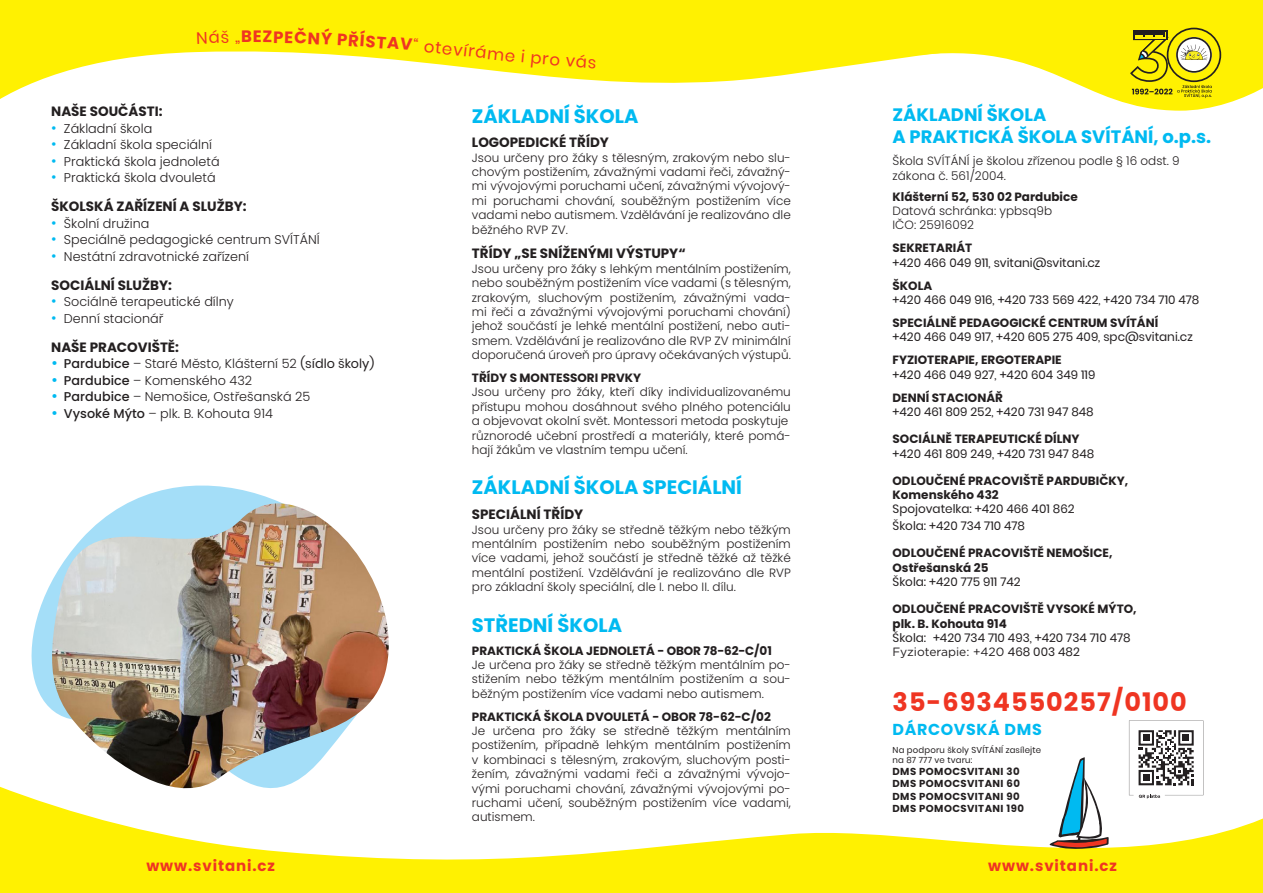
<style>
.page{position:relative;width:1263px;height:893px;background:#fff}
.page>*{position:absolute;margin:0;border:0;box-sizing:border-box;transform-origin:0 0}
.t1{font:700 25.5px "Poppins";letter-spacing:.04em;color:#ef3522}
.nadpis{font:700 19.5px "Poppins";color:#00baf1}
.nadpis-2{font:700 18px/21.6px "Poppins";color:#00baf1}
.t2{font:700 16.5px "Poppins";color:#ef3522}
.t3{font:16.5px "Poppins";color:#ef3522}
.t4{font:700 15.9px "Poppins";letter-spacing:.04em;color:#00baf1}
.nadpis_2{font:700 15px "Poppins";letter-spacing:.06em;color:#ef3522}
.nadpis_2-2{font:700 13.5px "Poppins";color:#231f20}
.t5{font:300 12.75px "Poppins";color:#231f20}
.odstavec{font:300 12px/14.4px "Poppins";color:#231f20;text-align:justify}
.nadpis_2-3{font:700 12px/14.4px "Poppins";color:#231f20}
.t6{font:12px "Poppins";color:#231f20}
.odstavec-2{font:700 12px "Poppins";color:#231f20}
.t7{font:12px "Gotham";color:#231f20}
.t8{font:700 10.2px/12.1px "Poppins";letter-spacing:.04em;color:#231f20;text-align:justify}
.t9{font:8.55px/10.2px "Poppins";letter-spacing:.02em;color:#231f20}
.s1{font-weight:400}
.s2{font-size:15px;color:#00baf1}
.s3{font-weight:500;font-size:15px;color:#00baf1}
.s4{font-weight:500}
.s5{font-family:"Poppins"}
</style>
<div class="page">
<svg style="left:0;top:720px;width:1263px;height:173px"></svg>
<svg style="left:0;top:0;width:884px;height:99px;fill:#fff101"></svg>
<svg style="left:1px;top:485px;width:393px;height:374px"></svg>
<img style="left:50px;top:503px;width:339px;height:287px">
<svg style="left:1049px;top:757px;width:60px;height:92px"></svg>
<div style="left:1129px;top:721px;width:74px;height:79px;background:#fff"></div>
<svg style="left:1129px;top:721px;width:74px;height:77px"></svg>
<div style="left:892px;top:718px;width:150px;height:95px;background:#fff"></div>
<svg style="left:884px;top:0;width:379px;height:111px"></svg>
<svg style="left:197px;top:30px;width:43px;height:14px"></svg>
<div style="left:263px;top:27px;width:112px;height:20px;background:#fff101"></div>
<svg style="left:464px;top:43px;width:61px;height:20px"></svg>
<svg style="left:531px;top:54px;width:29px;height:15px"></svg>
<svg style="left:566px;top:54px;width:30px;height:15px"></svg>
<h3 class="t2" style="left:241px;top:27px;width:22px">BE</h3>
<h3 class="t2" style="left:377px;top:32px;width:43px;rotate:5deg">TAV<span class="s1">“</span></h3>
<h3 class="t3" style="left:425px;top:36px;width:40px;rotate:6deg">otev</h3>
<p class="nadpis_2-2" style="left:51px;top:104px;width:113px">NAŠE SOUČÁSTI:</p>
<p class="t5" style="left:51px;top:121px;width:103px"><span class="s2">•</span> Základní škola</p>
<p class="t5" style="left:51px;top:137px;width:162px"><span class="s2">•</span> Základní škola speciální</p>
<p class="t5" style="left:51px;top:154px;width:170px"><span class="s2">•</span> Praktická škola jednoletá</p>
<p class="t5" style="left:51px;top:170px;width:166px"><span class="s2">•</span> Praktická škola dvouletá</p>
<p class="nadpis_2-2" style="left:51px;top:199px;width:197px">ŠKOLSKÁ ZAŘÍZENÍ A SLUŽBY:</p>
<p class="t5" style="left:51px;top:216px;width:100px"><span class="s2">•</span> Školní družina</p>
<p class="t5" style="left:51px;top:232px;width:270px"><span class="s2">•</span> Speciálně pedagogické centrum SVÍTÁNÍ</p>
<p class="t5" style="left:51px;top:249px;width:199px"><span class="s2">•</span> Nestátní zdravotnické zařízení</p>
<p class="nadpis_2-2" style="left:51px;top:277px;width:122px">SOCIÁLNÍ SLUŽBY:</p>
<p class="t5" style="left:51px;top:294px;width:184px"><span class="s2">•</span> Sociálně terapeutické dílny</p>
<p class="t5" style="left:51px;top:311px;width:114px"><span class="s2">•</span> Denní stacionář</p>
<p class="nadpis_2-2" style="left:51px;top:339px;width:129px">NAŠE PRACOVIŠTĚ:</p>
<p class="t5" style="left:51px;top:356px;width:325px"><span class="s3">•</span> <span class="s4">Pardubice</span> – Staré Město, Klášterní 52 <span class="s1">(sídlo školy)</span></p>
<p class="t5" style="left:51px;top:373px;width:202px"><span class="s3">•</span> <span class="s4">Pardubice</span> – Komenského 432</p>
<p class="t5" style="left:51px;top:389px;width:261px"><span class="s3">•</span> <span class="s4">Pardubice</span> – Nemošice, Ostřešanská 25</p>
<p class="t5" style="left:51px;top:406px;width:223px"><span class="s3">•</span> <span class="s4">Vysoké Mýto</span> – plk. B. Kohouta 914</p>
<p class="nadpis" style="left:472px;top:104px;width:168px">ZÁKLADNÍ ŠKOLA</p>
<p class="nadpis_2-2" style="left:472px;top:135px;width:138px">LOGOPEDICKÉ TŘÍDY</p>
<p class="odstavec" style="left:472px;top:150px;width:320px">Jsou určeny pro žáky s tělesným, zrakovým nebo slu&shy;chovým postižením, závažnými vadami řeči, závažný&shy;mi vývojovými poruchami učení, závažnými vývojový&shy;mi poruchami chování, souběžným postižením více vadami nebo autismem. Vzdělávání je realizováno dle běžného RVP ZV.</p>
<p class="nadpis_2-2" style="left:472px;top:246px;width:215px">TŘÍDY „SE SNÍŽENÝMI VÝSTUPY“</p>
<p class="odstavec" style="left:472px;top:261px;width:320px">Jsou určeny pro žáky s lehkým mentálním postižením, nebo souběžným postižením více vadami (s tělesným, zrakovým, sluchovým postižením, závažnými vada&shy;mi řeči a závažnými vývojovými poruchami chování) jehož součástí je lehké mentální postižení, nebo auti&shy;smem. Vzdělávání je realizováno dle RVP ZV minimální doporučená úroveň pro úpravy očekávaných výstupů.</p>
<p class="odstavec-2" style="left:472px;top:371px;width:171px">TŘÍDY S MONTESSORI PRVKY</p>
<p class="odstavec" style="left:472px;top:385px;width:320px">Jsou určeny pro žáky, kteří díky individualizovanému přístupu mohou dosáhnout svého plného potenciálu a objevovat okolní svět. Montessori metoda poskytuje</p>
<p class="odstavec" style="left:472px;top:428px;width:320px">různorodé učební prostředí a materiály, které pomá&shy;hají žákům ve vlastním tempu učení.</p>
<p class="nadpis" style="left:472px;top:476px;width:272px">ZÁKLADNÍ ŠKOLA SPECIÁLNÍ</p>
<p class="nadpis_2-2" style="left:472px;top:507px;width:113px">SPECIÁLNÍ TŘÍDY</p>
<p class="odstavec" style="left:472px;top:522px;width:320px">Jsou určeny pro žáky se středně těžkým nebo těžkým mentálním postižením nebo souběžným postižením více vadami, jehož součástí je středně těžké až těžké mentální postižení. Vzdělávání je realizováno dle RVP pro základní školy speciální, dle I. nebo II. dílu.</p>
<p class="nadpis" style="left:472px;top:613px;width:152px">STŘEDNÍ ŠKOLA</p>
<p class="nadpis_2-3" style="left:472px;top:643px;width:301px">PRAKTICKÁ ŠKOLA JEDNOLETÁ - OBOR 78-62-C/01</p>
<p class="odstavec" style="left:472px;top:658px;width:320px">Je určena pro žáky se středně těžkým mentálním po&shy;stižením nebo těžkým mentálním postižením a sou&shy;běžným postižením více vadami nebo autismem.</p>
<p class="nadpis_2-3" style="left:472px;top:709px;width:300px">PRAKTICKÁ ŠKOLA DVOULETÁ - OBOR 78-62-C/02</p>
<p class="odstavec" style="left:472px;top:724px;width:320px">Je určena pro žáky se středně těžkým mentálním postižením, případně lehkým mentálním postižením v kombinaci s tělesným, zrakovým, sluchovým posti&shy;žením, závažnými vadami řeči a závažnými vývojo&shy;vými poruchami chování, závažnými vývojovými po&shy;ruchami učení, souběžným postižením více vadami, autismem.</p>
<p class="nadpis-2" style="left:892px;top:104px;width:320px">ZÁKLADNÍ ŠKOLA<br>A PRAKTICKÁ ŠKOLA SVÍTÁNÍ, o.p.s.</p>
<p class="odstavec" style="left:892px;top:154px;width:289px">Škola SVÍTÁNÍ je školou zřízenou podle § 16 odst. 9 zákona č. 561/2004.</p>
<p class="odstavec-2" style="left:892px;top:189px;width:187px">Klášterní 52, 530 02 Pardubice</p>
<p class="odstavec" style="left:892px;top:204px;width:161px">Datová schránka: ypbsq9b</p>
<p class="odstavec" style="left:892px;top:218px;width:83px">IČO: 25916092</p>
<p class="nadpis_2-3" style="left:892px;top:241px;width:81px">SEKRETARIÁT</p>
<p class="t6" style="left:892px;top:256px;width:209px">+420 466 049 911, svitani@svitani.cz</p>
<p class="nadpis_2-3" style="left:892px;top:278px;width:41px">ŠKOLA</p>
<p class="t6" style="left:892px;top:293px;width:308px">+420 466 049 916, +420 733 569 422, +420 734 710 478</p>
<p class="nadpis_2-3" style="left:892px;top:316px;width:267px">SPECIÁLNĚ PEDAGOGICKÉ CENTRUM SVÍTÁNÍ</p>
<p class="t6" style="left:892px;top:330px;width:302px">+420 466 049 917, +420 605 275 409, spc@svitani.cz</p>
<p class="nadpis_2-3" style="left:892px;top:353px;width:171px">FYZIOTERAPIE, ERGOTERAPIE</p>
<p class="t6" style="left:892px;top:367px;width:204px">+420 466 049 927, +420 604 349 119</p>
<p class="nadpis_2-3" style="left:892px;top:390px;width:112px">DENNÍ STACIONÁŘ</p>
<p class="t6" style="left:892px;top:405px;width:203px">+420 461 809 252, +420 731 947 848</p>
<p class="nadpis_2-3" style="left:892px;top:432px;width:189px">SOCIÁLNĚ TERAPEUTICKÉ DÍLNY</p>
<p class="t6" style="left:892px;top:446px;width:203px">+420 461 809 249, +420 731 947 848</p>
<p class="nadpis_2-3" style="left:892px;top:473px;width:237px">ODLOUČENÉ PRACOVIŠTĚ PARDUBIČKY,<br>Komenského 432</p>
<p class="t6" style="left:892px;top:502px;width:184px">Spojovatelka: +420 466 401 862</p>
<p class="t6" style="left:892px;top:519px;width:134px">Škola: +420 734 710 478</p>
<p class="nadpis_2-3" style="left:892px;top:546px;width:221px">ODLOUČENÉ PRACOVIŠTĚ NEMOŠICE,<br>Ostřešanská 25</p>
<p class="t6" style="left:892px;top:575px;width:130px">Škola: +420 775 911 742</p>
<p class="nadpis_2-3" style="left:892px;top:602px;width:246px">ODLOUČENÉ PRACOVIŠTĚ VYSOKÉ MÝTO, plk. B. Kohouta 914</p>
<p class="t6" style="left:892px;top:631px;width:240px">Škola: +420 734 710 493, +420 734 710 478</p>
<p class="t7" style="left:892px;top:644px;width:189px">Fyzioterapie: +420 <span class="s5">468 003 482</span></p>
<p class="t1" style="left:892px;top:687px;width:296px">35-6934550257/0100</p>
<p class="t4" style="left:892px;top:720px;width:151px">DÁRCOVSKÁ DMS</p>
<p class="t9" style="left:892px;top:745px;width:150px">Na podporu školy SVÍTÁNÍ zasílejte na 87 777 ve tvaru:</p>
<p class="t8" style="left:892px;top:766px;width:129px">DMS POMOCSVITANI 30<br>DMS POMOCSVITANI 60<br>DMS POMOCSVITANI 90</p>
<p class="t8" style="left:892px;top:802px;width:133px">DMS POMOCSVITANI 190</p>
<p class="nadpis_2" style="left:146px;top:857px;width:130px">www.svitani.cz</p>
<p class="nadpis_2" style="left:988px;top:857px;width:130px">www.svitani.cz</p>
</div>
